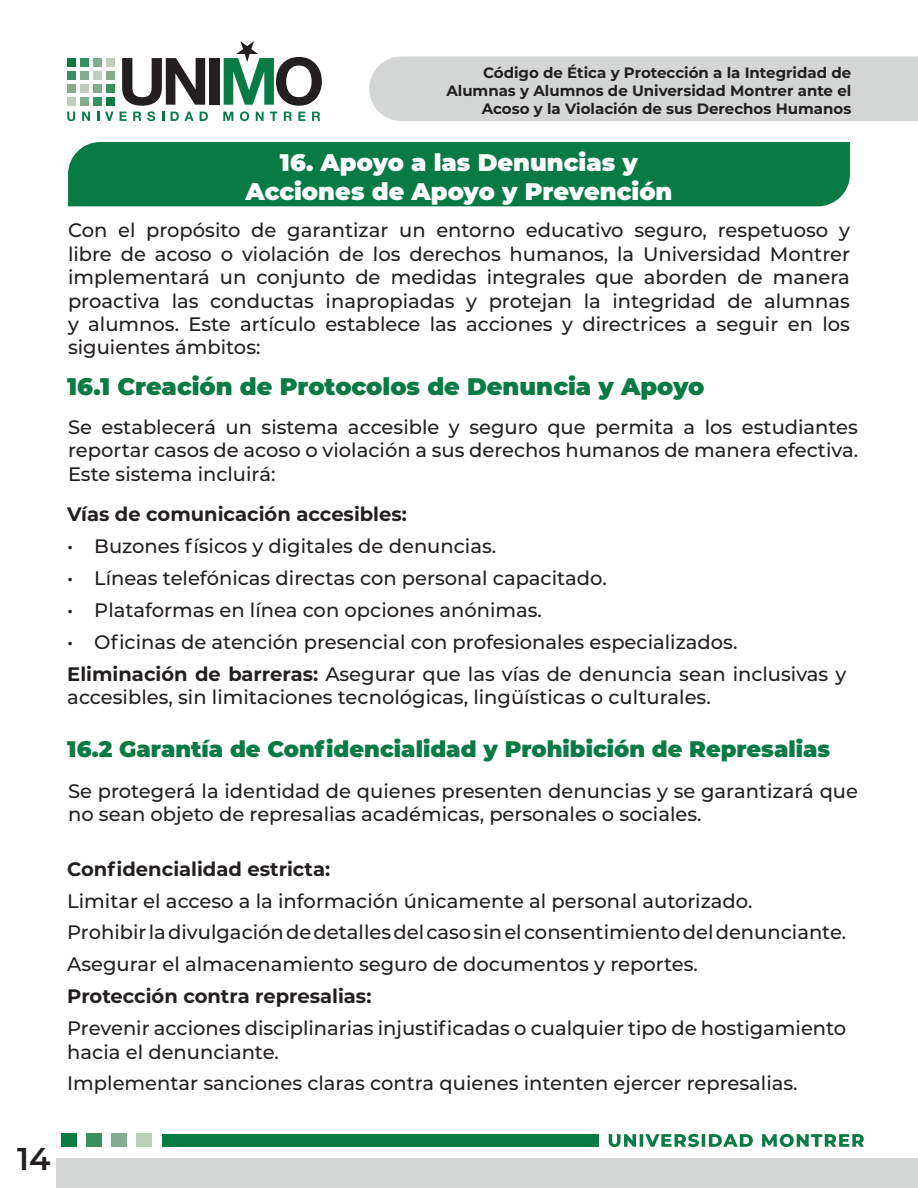
<style>
.page{position:relative;width:918px;height:1188px;background:#fff}
.page>*{position:absolute;margin:0;border:0;box-sizing:border-box;transform-origin:0 0}
.t1{font:600 31.5px "Montserrat";color:#231f20}
.t2{font:900 24px/28.8px "Montserrat";color:#fff;text-align:center}
.t3{font:900 24px "Montserrat";color:#087a44}
.t4{font:900 22.5px "Montserrat";color:#087a44}
.t5{font:500 19.5px/23.4px "Montserrat";color:#231f20}
.t6{font:700 19.5px "Montserrat";color:#231f20}
.t7{font:700 15px/18px "Montserrat";color:#231f20;text-align:right}
.s1{font-weight:700}
</style>
<div class="page">
<div style="left:369px;top:56px;width:549px;height:65px;background:#d4d6d5"></div>
<div style="left:162px;top:1134px;width:437px;height:12px;background:#087a44"></div>
<svg style="left:609px;top:1134px;width:255px;height:13px"></svg>
<div style="left:67px;top:58px;width:8px;height:8px;background:#087a44"></div>
<div style="left:80px;top:58px;width:8px;height:8px;background:#379261"></div>
<div style="left:93px;top:58px;width:8px;height:8px;background:#82ac8d"></div>
<div style="left:106px;top:58px;width:8px;height:8px;background:#becdbc"></div>
<div style="left:67px;top:71px;width:8px;height:8px;background:#379261"></div>
<div style="left:80px;top:71px;width:8px;height:8px;background:#82ac8d"></div>
<div style="left:93px;top:71px;width:8px;height:8px;background:#becdbc"></div>
<div style="left:106px;top:71px;width:8px;height:8px;background:#82ac8d"></div>
<div style="left:67px;top:84px;width:8px;height:8px;background:#82ac8d"></div>
<div style="left:80px;top:84px;width:8px;height:8px;background:#becdbc"></div>
<div style="left:93px;top:84px;width:8px;height:8px;background:#82ac8d"></div>
<div style="left:106px;top:84px;width:8px;height:8px;background:#379261"></div>
<div style="left:67px;top:97px;width:8px;height:8px;background:#becdbc"></div>
<div style="left:80px;top:97px;width:8px;height:8px;background:#82ac8d"></div>
<div style="left:93px;top:97px;width:8px;height:8px;background:#379261"></div>
<div style="left:106px;top:97px;width:8px;height:8px;background:#087a44"></div>
<div style="left:209px;top:58px;width:11px;height:47px;background:#231f20"></div>
<svg style="left:67px;top:112px;width:8px;height:9px"></svg>
<svg style="left:82px;top:112px;width:8px;height:9px"></svg>
<svg style="left:97px;top:112px;width:17px;height:9px"></svg>
<svg style="left:120px;top:58px;width:88px;height:63px"></svg>
<svg style="left:223px;top:41px;width:99px;height:80px"></svg>
<div style="left:56px;top:1158px;width:862px;height:30px;background:#d4d6d5"></div>
<div style="left:68px;top:142px;width:782px;height:64px;background:#087a44"></div>
<div style="left:61px;top:1133px;width:15px;height:13px;background:#087a44"></div>
<div style="left:86px;top:1133px;width:16px;height:13px;background:#379261"></div>
<div style="left:111px;top:1133px;width:16px;height:13px;background:#82ac8d"></div>
<div style="left:136px;top:1133px;width:16px;height:13px;background:#becdbc"></div>
<p class="t7" style="left:446px;top:63px;width:407px">Código de Ética y Protección a la Integridad de<br>Alumnas y Alumnos de Universidad Montrer ante el<br>Acoso y la Violación de sus Derechos Humanos</p>
<p class="t2" style="left:246px;top:147px;width:428px">16. Apoyo a las Denuncias y<br>Acciones de Apoyo y Prevención</p>
<p class="t5" style="left:68px;top:218px;width:784px;text-align:justify">Con el propósito de garantizar un entorno educativo seguro, respetuoso y libre de acoso o violación de los derechos humanos, la Universidad Montrer implementará un conjunto de medidas integrales que aborden de manera proactiva las conductas inapropiadas y protejan la integridad de alumnas y alumnos. Este artículo establece las acciones y directrices a seguir en los siguientes ámbitos:</p>
<p class="t3" style="left:67px;top:369px;width:639px">16.1 Creación de Protocolos de Denuncia y Apoyo</p>
<p class="t5" style="left:68px;top:415px;width:792px;text-align:justify">Se establecerá un sistema accesible y seguro que permita a los estudiantes reportar casos de acoso o violación a sus derechos humanos de manera efectiva.<br>Este sistema incluirá:</p>
<p class="t6" style="left:67px;top:500px;width:341px">Vías de comunicación accesibles:</p>
<p class="t5" style="left:67px;top:534px;width:430px">• Buzones físicos y digitales de denuncias.</p>
<p class="t5" style="left:67px;top:566px;width:541px">• Líneas telefónicas directas con personal capacitado.</p>
<p class="t5" style="left:67px;top:598px;width:476px">• Plataformas en línea con opciones anónimas.</p>
<p class="t5" style="left:67px;top:629px;width:672px">• Oficinas de atención presencial con profesionales especializados.</p>
<p class="t5" style="left:67px;top:661px;width:781px"><span class="s1">Eliminación de barreras:</span> Asegurar que las vías de denuncia sean inclusivas y accesibles, sin limitaciones tecnológicas, lingüísticas o culturales.</p>
<p class="t4" style="left:67px;top:733px;width:764px">16.2 Garantía de Confidencialidad y Prohibición de Represalias</p>
<p class="t5" style="left:68px;top:779px;width:792px">Se protegerá la identidad de quienes presenten denuncias y se garantizará que no sean objeto de represalias académicas, personales o sociales.</p>
<p class="t6" style="left:67px;top:855px;width:264px">Confidencialidad estricta:</p>
<p class="t5" style="left:67px;top:888px;width:687px">Limitar el acceso a la información únicamente al personal autorizado.</p>
<p class="t5" style="left:67px;top:920px;width:781px">Prohibir la divulgación de detalles del caso sin el consentimiento del denunciante.</p>
<p class="t5" style="left:67px;top:952px;width:632px">Asegurar el almacenamiento seguro de documentos y reportes.</p>
<p class="t6" style="left:67px;top:982px;width:306px">Protección contra represalias:</p>
<p class="t5" style="left:67px;top:1016px;width:781px">Prevenir acciones disciplinarias injustificadas o cualquier tipo de hostigamiento hacia el denunciante.</p>
<p class="t5" style="left:67px;top:1071px;width:732px">Implementar sanciones claras contra quienes intenten ejercer represalias.</p>
<h1 class="t1" style="left:17px;top:1136px;width:35px">14</h1>
</div>
